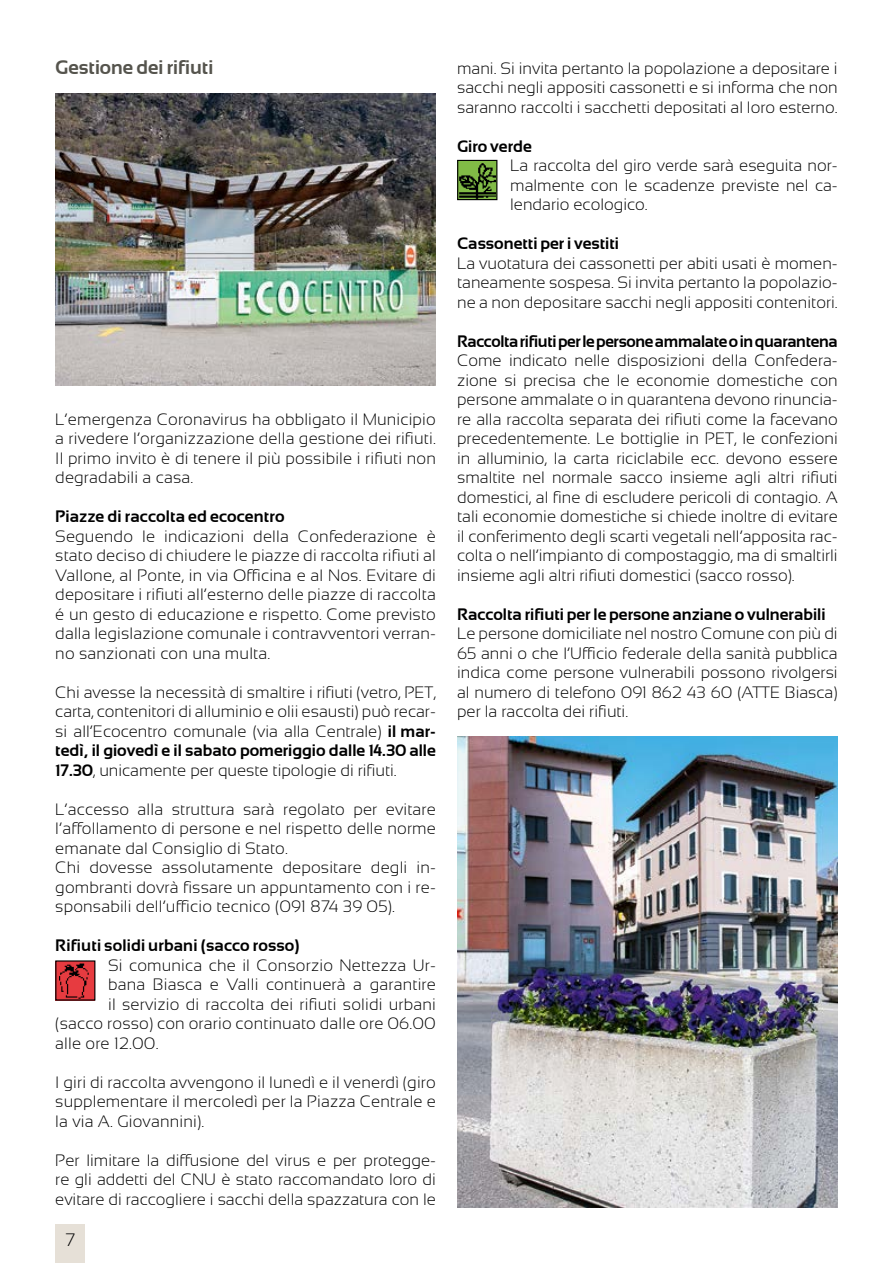
<style>
.page{position:relative;width:893px;height:1263px;background:#fff}
.page>*{position:absolute;margin:0;border:0;box-sizing:border-box;transform-origin:0 0}
.t1{font:700 19.5px "Sansation";color:#55544d}
.t2{font:300 18px "Sansation";color:#000001}
.t3{font:300 16.5px/19.5px "Sansation";letter-spacing:.01em;color:#000001;text-align:justify}
.t4{font:700 16.5px "Sansation";color:#000001}
.t5{font:700 16.5px "Sansation";letter-spacing:-.02em;color:#000001}
.s1{font-weight:700}
</style>
<div class="page">
<img style="left:55px;top:93px;width:381px;height:292px">
<div style="left:56px;top:961px;width:39px;height:39px;background:#e73b40"></div>
<img style="left:60px;top:963px;width:29px;height:35px">
<img style="left:459px;top:162px;width:36px;height:36px">
<div style="left:457px;top:160px;width:40px;height:40px;border:1px solid #000001"></div>
<div style="left:55px;top:1225px;width:30px;height:38px;background:#e6e0d7"></div>
<img style="left:457px;top:737px;width:381px;height:470px">
<p class="t1" style="left:55px;top:56px;width:159px">Gestione dei rifiuti</p>
<p class="t3" style="left:55px;top:409px;width:382px">L’emergenza Coronavirus ha obbligato il Municipio a rivedere l’organizzazione della gestione dei rifiuti.<br>Il primo invito è di tenere il più possibile i rifiuti non degradabili a casa.</p>
<p class="t4" style="left:55px;top:507px;width:231px">Piazze di raccolta ed ecocentro</p>
<p class="t3" style="left:55px;top:526px;width:382px">Seguendo le indicazioni della Confederazione è stato deciso di chiudere le piazze di raccolta rifiuti al Vallone, al Ponte, in via Officina e al Nos. Evitare di depositare i rifiuti all’esterno delle piazze di raccolta é un gesto di educazione e rispetto. Come previsto dalla legislazione comunale i contravventori verran&shy;no sanzionati con una multa.</p>
<p class="t3" style="left:55px;top:682px;width:382px">Chi avesse la necessità di smaltire i rifiuti (vetro, PET, carta, contenitori di alluminio e olii esausti) può recar&shy;si all’Ecocentro comunale (via alla Centrale) <span class="s1">il mar&shy;tedì, il giovedì e il sabato pomeriggio dalle 14.30 alle 17.30</span>, unicamente per queste tipologie di rifiuti.</p>
<p class="t3" style="left:55px;top:799px;width:382px;text-align:left">L’accesso alla struttura sarà regolato per evitare l’affollamento di persone e nel rispetto delle norme emanate dal Consiglio di Stato.<br>Chi dovesse assolutamente depositare degli in&shy;gombranti dovrà fissare un appuntamento con i re&shy;sponsabili dell’ufficio tecnico (091 874 39 05).</p>
<p class="t4" style="left:55px;top:936px;width:246px">Rifiuti solidi urbani (sacco rosso)</p>
<p class="t3" style="left:108px;top:955px;width:329px">Si comunica che il Consorzio Nettezza Ur-</p>
<p class="t3" style="left:108px;top:975px;width:329px">bana Biasca e Valli continuerà a garantire</p>
<p class="t3" style="left:108px;top:994px;width:329px">il servizio di raccolta dei rifiuti solidi urbani</p>
<p class="t3" style="left:55px;top:1014px;width:382px">(sacco rosso) con orario continuato dalle ore 06.00</p>
<p class="t3" style="left:55px;top:1033px;width:105px">alle ore 12.00.</p>
<p class="t3" style="left:55px;top:1072px;width:382px">I giri di raccolta avvengono il lunedì e il venerdì (giro supplementare il mercoledì per la Piazza Centrale e la via A. Giovannini).</p>
<p class="t3" style="left:55px;top:1150px;width:382px">Per limitare la diffusione del virus e per protegge&shy;re gli addetti del CNU è stato raccomandato loro di evitare di raccogliere i sacchi della spazzatura con le</p>
<p class="t2" style="left:65px;top:1230px;width:11px">7</p>
<p class="t3" style="left:457px;top:58px;width:382px">mani. Si invita pertanto la popolazione a depositare i sacchi negli appositi cassonetti e si informa che non saranno raccolti i sacchetti depositati al loro esterno.</p>
<p class="t4" style="left:457px;top:137px;width:76px">Giro verde</p>
<p class="t3" style="left:510px;top:156px;width:329px">La raccolta del giro verde sarà eseguita nor&shy;malmente con le scadenze previste nel ca&shy;lendario ecologico.</p>
<p class="t4" style="left:457px;top:234px;width:163px">Cassonetti per i vestiti</p>
<p class="t3" style="left:457px;top:253px;width:382px">La vuotatura dei cassonetti per abiti usati è momen&shy;taneamente sospesa. Si invita pertanto la popolazio&shy;ne a non depositare sacchi negli appositi contenitori.</p>
<p class="t5" style="left:457px;top:331px;width:382px">Raccolta rifiuti per le persone ammalate o in quarantena</p>
<p class="t3" style="left:457px;top:351px;width:382px">Come indicato nelle disposizioni della Confedera&shy;zione si precisa che le economie domestiche con persone ammalate o in quarantena devono rinuncia&shy;re alla raccolta separata dei rifiuti come la facevano precedentemente. Le bottiglie in PET, le confezioni in alluminio, la carta riciclabile ecc. devono essere smaltite nel normale sacco insieme agli altri rifiuti domestici, al fine di escludere pericoli di contagio. A tali economie domestiche si chiede inoltre di evitare il conferimento degli scarti vegetali nell’apposita rac&shy;colta o nell’impianto di compostaggio, ma di smaltirli insieme agli altri rifiuti domestici (sacco rosso).</p>
<p class="t4" style="left:457px;top:604px;width:370px">Raccolta rifiuti per le persone anziane o vulnerabili</p>
<p class="t3" style="left:457px;top:624px;width:382px">Le persone domiciliate nel nostro Comune con più di 65 anni o che l’Ufficio federale della sanità pubblica indica come persone vulnerabili possono rivolgersi al numero di telefono 091 862 43 60 (ATTE Biasca) per la raccolta dei rifiuti.</p>
</div>
